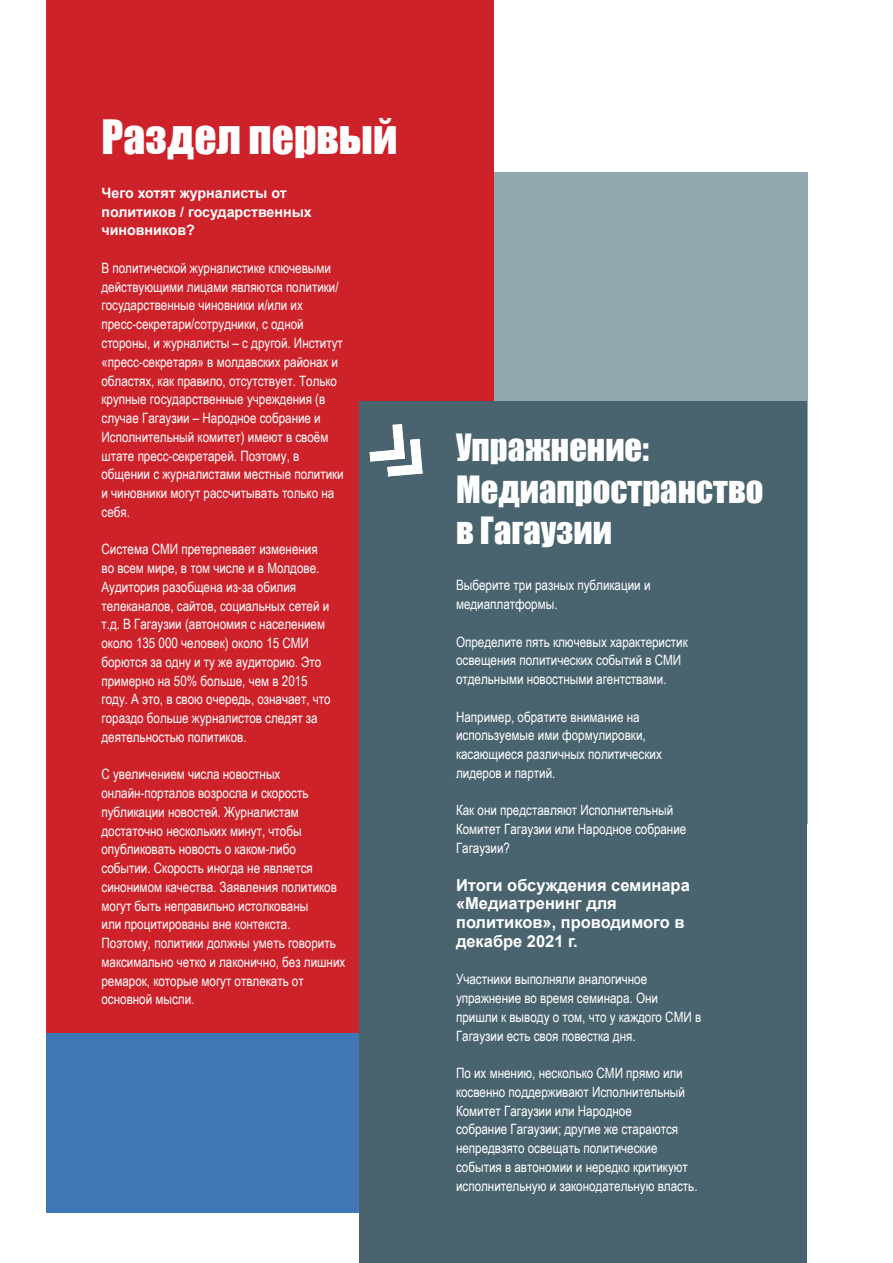
<style>
.page{position:relative;width:893px;height:1263px;background:#fff}
.page>*{position:absolute;margin:0;border:0;box-sizing:border-box;transform-origin:0 0}
.t1{font:43.5px "Impact";color:#fff}
.t2{font:34.5px/41.4px "Impact";color:#fff}
.t3{font:700 16.5px/18.8px "Arial";color:#fff}
.t4{font:14.25px/18.8px "Arial Narrow";color:#fff}
.t5{font:700 14.25px/18.8px "Arial";color:#fff}
</style>
<div class="page">
<div style="left:46px;top:561px;width:447px;height:651px;background:#3f77b6"></div>
<div style="left:361px;top:172px;width:447px;height:651px;background:#92a8b1"></div>
<div style="left:46px;top:0;width:447px;height:1032px;background:#ce222b"></div>
<div style="left:359px;top:402px;width:447px;height:861px;background:#49636f"></div>
<img style="left:370px;top:424px;width:53px;height:52px">
<p class="t1" style="left:102px;top:103px;width:297px">Раздел первый</p>
<p class="t5" style="left:102px;top:184px;width:212px">Чего хотят журналисты от политиков / государственных чиновников?</p>
<p class="t4" style="left:102px;top:258px;width:244px">В политической журналистике ключевыми действующими лицами являются политики/ государственные чиновники и/или их пресс-секретари/сотрудники, с одной стороны, и журналисты – с другой. Институт «пресс-секретаря» в молдавских районах и областях, как правило, отсутствует. Только крупные государственные учреждения (в случае Гагаузии – Народное собрание и Исполнительный комитет) имеют в своём штате пресс-секретарей. Поэтому, в общении с журналистами местные политики и чиновники могут рассчитывать только на себя.</p>
<p class="t4" style="left:102px;top:539px;width:231px">Система СМИ претерпевает изменения во всем мире, в том числе и в Молдове.<br>Аудитория разобщена из-за обилия телеканалов, сайтов, социальных сетей и т.д. В Гагаузии (автономия с населением около 135 000 человек) около 15 СМИ борются за одну и ту же аудиторию. Это примерно на 50% больше, чем в 2015 году. А это, в свою очередь, означает, что гораздо больше журналистов следят за деятельностью политиков.</p>
<p class="t4" style="left:102px;top:764px;width:245px">С увеличением числа новостных онлайн-порталов возросла и скорость публикации новостей. Журналистам достаточно нескольких минут, чтобы опубликовать новость о каком-либо событии. Скорость иногда не является синонимом качества. Заявления политиков могут быть неправильно истолкованы<br>или процитированы вне контекста.<br>Поэтому, политики должны уметь говорить максимально четко и лаконично, без лишних ремарок, которые могут отвлекать от основной мысли.</p>
<p class="t2" style="left:456px;top:426px;width:309px">Упражнение:<br>Медиапространство</p>
<p class="t2" style="left:456px;top:509px;width:158px">в Гагаузии</p>
<p class="t4" style="left:456px;top:575px;width:196px">Выберите три разных публикации и медиаплатформы.</p>
<p class="t4" style="left:456px;top:632px;width:233px">Определите пять ключевых характеристик освещения политических событий в СМИ отдельными новостными агентствами.</p>
<p class="t4" style="left:456px;top:707px;width:207px">Например, обратите внимание на используемые ими формулировки, касающиеся различных политических лидеров и партий.</p>
<p class="t4" style="left:456px;top:800px;width:232px">Как они представляют Исполнительный<br>Комитет Гагаузии или Народное собрание<br>Гагаузии?</p>
<p class="t3" style="left:456px;top:876px;width:235px">Итоги обсуждения семинара «Медиатренинг для политиков», проводимого в декабре 2021 г.</p>
<p class="t4" style="left:456px;top:969px;width:247px">Участники выполняли аналогичное упражнение во время семинара. Они пришли к выводу о том, что у каждого СМИ в Гагаузии есть своя повестка дня.</p>
<p class="t4" style="left:456px;top:1063px;width:243px">По их мнению, несколько СМИ прямо или косвенно поддерживают Исполнительный Комитет Гагаузии или Народное<br>собрание Гагаузии; другие же стараются непредвзято освещать политические события в автономии и нередко критикуют исполнительную и законодательную власть.</p>
</div>
